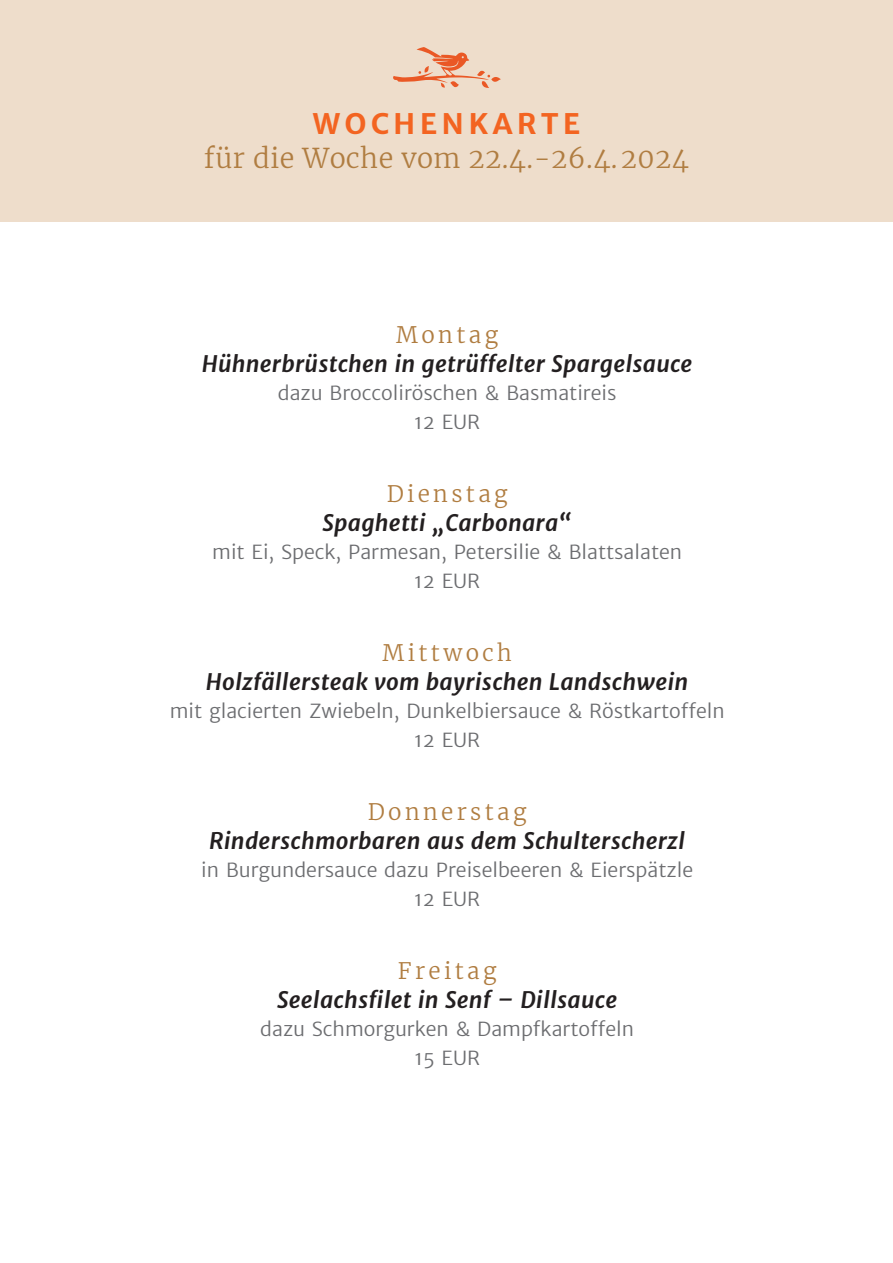
<style>
.page{position:relative;width:893px;height:1263px;background:#fff}
.page>*{position:absolute;margin:0;border:0;box-sizing:border-box;transform-origin:0 0}
.t1{font:700 28.5px "Merriweather Sans";letter-spacing:.15em;color:#f36421}
.t2{font:300 27px "Merriweather";letter-spacing:.02em;color:#b07d41}
.t3{font:italic 700 22.5px "Merriweather Sans";letter-spacing:.01em;color:#231f20}
.t4{font:300 22.5px "Merriweather";letter-spacing:.15em;color:#b07d41}
.t5{font:300 19.5px/28.5px "Merriweather Sans";color:#6c6d70;text-align:center}
</style>
<div class="page">
<div style="left:0;top:0;width:893px;height:221px;background:#eeddcb"></div>
<svg style="left:393px;top:47px;width:108px;height:41px"></svg>
<h1 class="t1" style="left:313px;top:105px;width:265px">WOCHENKARTE</h1>
<h2 class="t2" style="left:204px;top:140px;width:486px">für die Woche vom 22.4.-26.4. 2024</h2>
<p class="t4" style="left:396px;top:319px;width:103px">Montag</p>
<p class="t3" style="left:202px;top:348px;width:492px">Hühnerbrüstchen in getrüffelter Spargelsauce</p>
<p class="t5" style="left:278px;top:379px;width:340px">dazu Broccoliröschen &amp; Basmatireis<br>12 EUR</p>
<p class="t4" style="left:387px;top:478px;width:123px">Dienstag</p>
<p class="t3" style="left:322px;top:507px;width:251px">Spaghetti „Carbonara“</p>
<p class="t5" style="left:212px;top:538px;width:471px">mit Ei, Speck, Parmesan, Petersilie &amp; Blattsalaten<br>12 EUR</p>
<p class="t4" style="left:382px;top:637px;width:131px">Mittwoch</p>
<p class="t3" style="left:206px;top:666px;width:484px">Holzfällersteak vom bayrischen Landschwein</p>
<p class="t5" style="left:170px;top:697px;width:557px">mit glacierten Zwiebeln, Dunkelbiersauce &amp; Röstkartoffeln<br>12 EUR</p>
<p class="t4" style="left:368px;top:796px;width:160px">Donnerstag</p>
<p class="t3" style="left:209px;top:825px;width:477px">Rinderschmorbaren aus dem Schulterscherzl</p>
<p class="t5" style="left:201px;top:856px;width:493px">in Burgundersauce dazu Preiselbeeren &amp; Eierspätzle<br>12 EUR</p>
<p class="t4" style="left:398px;top:955px;width:100px">Freitag</p>
<p class="t3" style="left:277px;top:984px;width:341px">Seelachsfilet in Senf – Dillsauce</p>
<p class="t5" style="left:260px;top:1015px;width:375px">dazu Schmorgurken &amp; Dampfkartoffeln<br>15 EUR</p>
</div>
